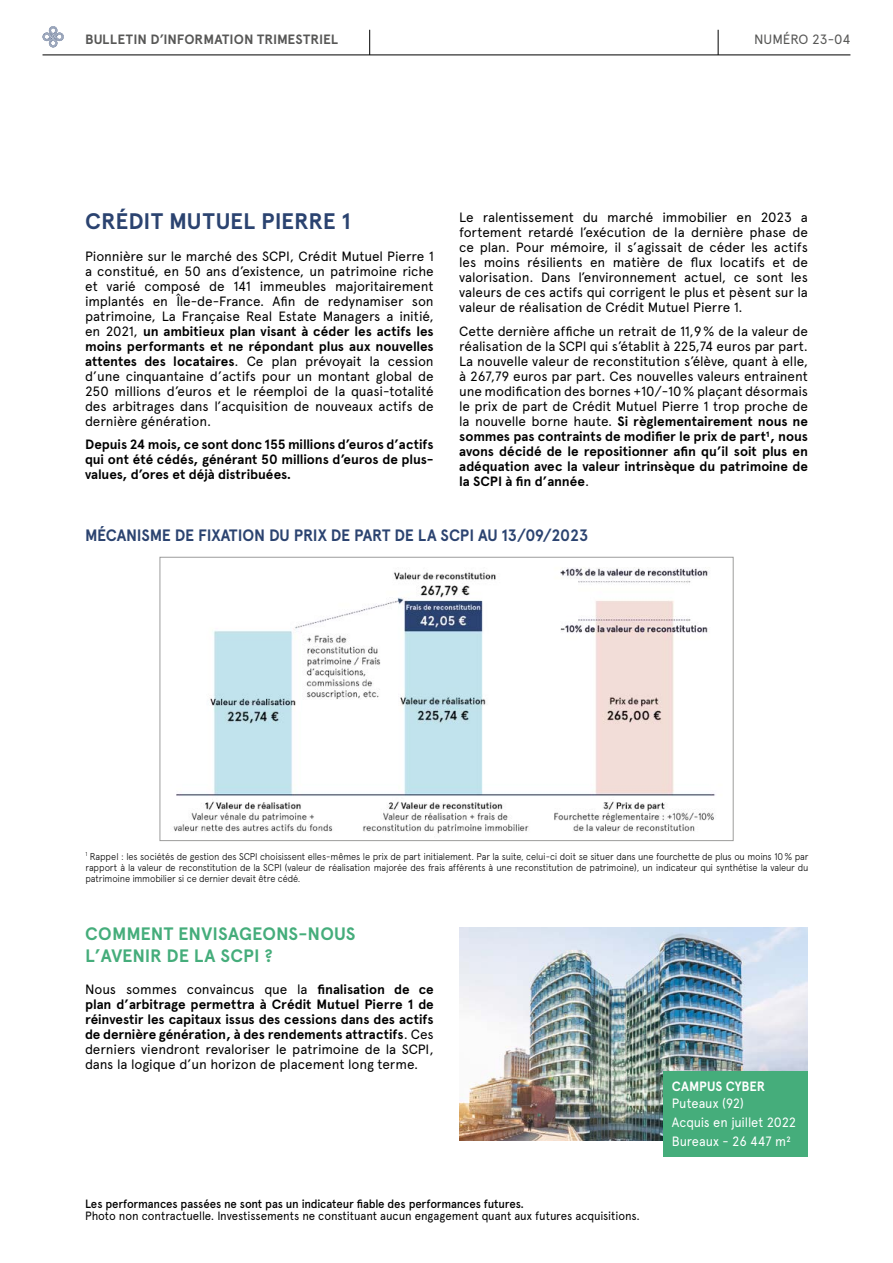
<style>
.page{position:relative;width:893px;height:1263px;background:#fff}
.page>*{position:absolute;margin:0;border:0;box-sizing:border-box;transform-origin:0 0}
.t1{font:700 22.5px "Apercu";color:#2b4370}
.t2{font:700 18px/21.6px "Apercu";color:#45ad7b}
.t3{font:700 16.5px "Apercu";letter-spacing:-.01em;color:#2b4370;scale:.95 1}
.t4{font:13.5px/15px "Apercu";letter-spacing:-.01em;color:#000;text-align:justify}
.t5{font:700 13.5px/15px "Apercu";letter-spacing:-.005em;color:#000;text-align:justify}
.t6{font:13.5px "Apercu";letter-spacing:-.005em;color:#fff;scale:.95 1}
.t7{font:700 13.5px "Apercu";letter-spacing:.005em;color:#575756}
.t8{font:13.5px "Apercu";letter-spacing:-.01em;color:#575756}
.t9{font:700 13.5px "Apercu";color:#fff;scale:.95 1}
.t10{font:12px "Apercu";letter-spacing:-.005em;color:#000;scale:.95 1}
.t11{font:500 12px "Apercu";letter-spacing:-.01em;color:#000;scale:.95 1}
.t12{font:300 9.75px/11.2px "Apercu";letter-spacing:-.015em;color:#000;text-align:justify;scale:.95 1}
.s1{font-weight:700}
.s2{font-weight:400}
</style>
<div class="page">
<svg style="left:718px;top:30px;width:1px;height:25px"></svg>
<svg style="left:43px;top:26px;width:21px;height:21px"></svg>
<hr style="left:43px;top:55px;width:807px;height:1px;background:#000">
<svg style="left:369px;top:30px;width:1px;height:25px"></svg>
<img style="left:459px;top:928px;width:349px;height:212px">
<div style="left:663px;top:1071px;width:145px;height:85px;background:#45ad7b"></div>
<img style="left:173px;top:567px;width:542px;height:267px">
<div style="left:160px;top:557px;width:574px;height:284px;border:1px solid #9d9d9c"></div>
<p class="t7" style="left:85px;top:31px;width:254px">BULLETIN D’INFORMATION TRIMESTRIEL</p>
<p class="t8" style="left:754px;top:31px;width:98px">NUMÉRO 23-04</p>
<p class="t1" style="left:85px;top:207px;width:267px">CRÉDIT MUTUEL PIERRE 1</p>
<p class="t4" style="left:85px;top:248px;width:350px">Pionnière sur le marché des SCPI, Crédit Mutuel Pierre 1 a constitué, en 50 ans d’existence, un patrimoine riche et varié composé de 141 immeubles majoritairement implantés en Île-de-France. Afin de redynamiser son patrimoine, La Française Real Estate Managers a initié, en 2021, <span class="s1">un ambitieux plan visant à céder les actifs les moins performants et ne répondant plus aux nouvelles attentes des locataires</span>. Ce plan prévoyait la cession d’une cinquantaine d’actifs pour un montant global de 250 millions d’euros et le réemploi de la quasi-totalité des arbitrages dans l’acquisition de nouveaux actifs de dernière génération.</p>
<p class="t5" style="left:85px;top:437px;width:350px">Depuis 24 mois, ce sont donc 155 millions d’euros d’actifs qui ont été cédés, générant 50 millions d’euros de plus&shy;values, d’ores et déjà distribuées.</p>
<p class="t4" style="left:459px;top:210px;width:350px">Le ralentissement du marché immobilier en 2023 a fortement retardé l’exécution de la dernière phase de ce plan. Pour mémoire, il s’agissait de céder les actifs les moins résilients en matière de flux locatifs et de valorisation. Dans l’environnement actuel, ce sont les valeurs de ces actifs qui corrigent le plus et pèsent sur la valeur de réalisation de Crédit Mutuel Pierre 1.</p>
<p class="t4" style="left:459px;top:323px;width:350px">Cette dernière affiche un retrait de 11,9% de la valeur de réalisation de la SCPI qui s’établit à 225,74 euros par part.<br>La nouvelle valeur de reconstitution s’élève, quant à elle, à 267,79 euros par part. Ces nouvelles valeurs entrainent une modification des bornes +10/-10% plaçant désormais le prix de part de Crédit Mutuel Pierre 1 trop proche de la nouvelle borne haute. <span class="s1">Si règlementairement nous ne sommes pas contraints de modifier le prix de part¹, nous avons décidé de le repositionner afin qu’il soit plus en adéquation avec la valeur intrinsèque du patrimoine de la SCPI à fin d’année</span>.</p>
<p class="t3" style="left:85px;top:525px;width:531px">MÉCANISME DE FIXATION DU PRIX DE PART DE LA SCPI AU 13/09/2023</p>
<p class="t12" style="left:85px;top:850px;width:762px"><sup>1</sup> Rappel : les sociétés de gestion des SCPI choisissent elles-mêmes le prix de part initialement. Par la suite, celui-ci doit se situer dans une fourchette de plus ou moins 10% par rapport à la valeur de reconstitution de la SCPI (valeur de réalisation majorée des frais afférents à une reconstitution de patrimoine), un indicateur qui synthétise la valeur du patrimoine immobilier si ce dernier devait être cédé.</p>
<p class="t2" style="left:85px;top:923px;width:272px">COMMENT ENVISAGEONS-NOUS<br>L’AVENIR DE LA SCPI ?</p>
<p class="t5" style="left:85px;top:982px;width:350px"><span class="s2">Nous sommes convaincus que la</span> finalisation de ce plan d’arbitrage permettra à Crédit Mutuel Pierre 1 de réinvestir les capitaux issus des cessions dans des actifs de dernière génération, à des rendements attractifs<span class="s2">. Ces derniers viendront revaloriser le patrimoine de la SCPI, dans la logique d’un horizon de placement long terme.</span></p>
<p class="t11" style="left:85px;top:1196px;width:463px">Les performances passées ne sont pas un indicateur fiable des performances futures.</p>
<p class="t10" style="left:85px;top:1208px;width:585px">Photo non contractuelle. Investissements ne constituant aucun engagement quant aux futures acquisitions.</p>
<p class="t9" style="left:672px;top:1078px;width:100px">CAMPUS CYBER</p>
<p class="t6" style="left:672px;top:1095px;width:77px">Puteaux (92)</p>
<p class="t6" style="left:672px;top:1114px;width:132px">Acquis en juillet 2022</p>
<p class="t6" style="left:672px;top:1133px;width:127px">Bureaux - 26 447 m²</p>
</div>
